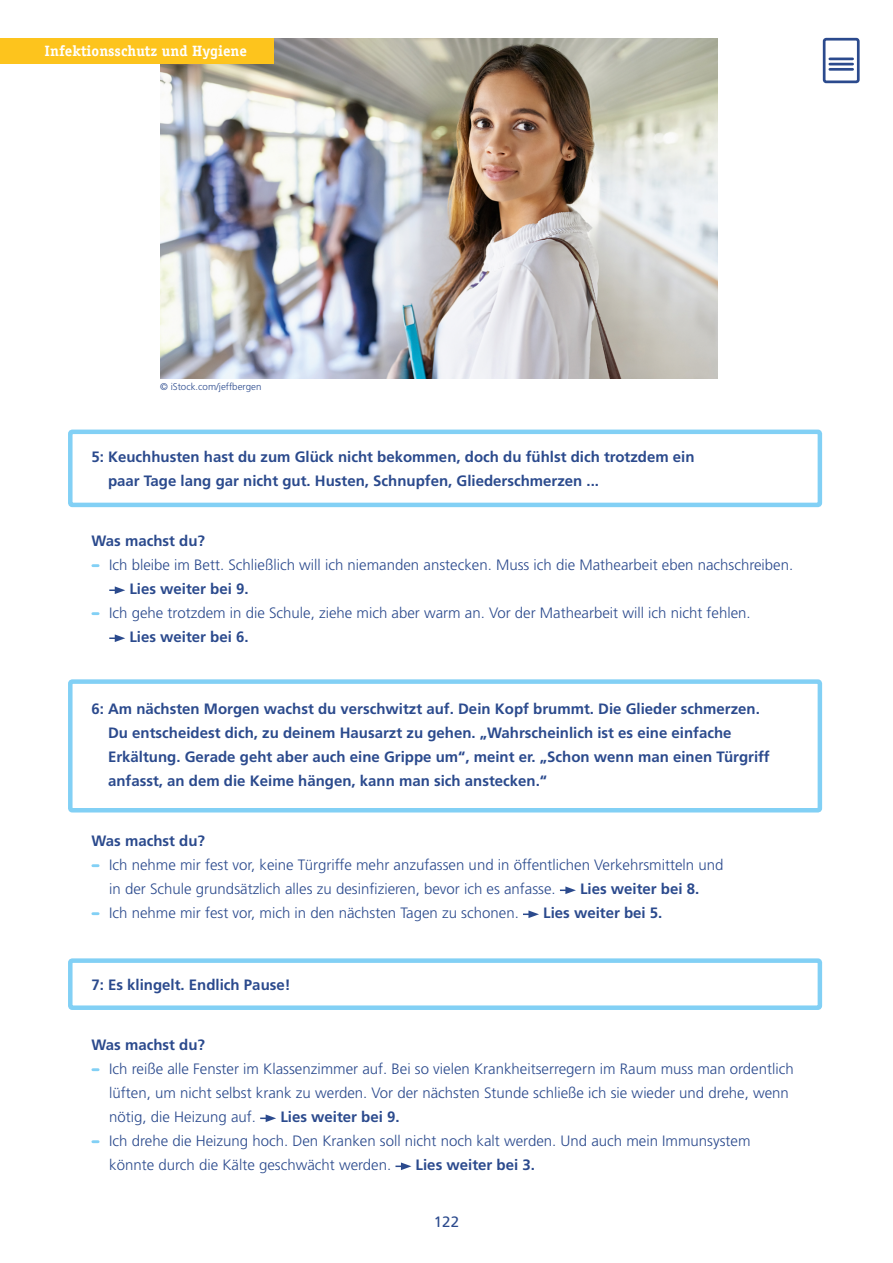
<style>
.page{position:relative;width:893px;height:1263px;background:#fff}
.page>*{position:absolute;margin:0;border:0;box-sizing:border-box;transform-origin:0 0}
.COPYTEXT{font:300 15px/24px "Frutiger LT Std";color:#2b4a8d}
.COPYTEXT-2{font:700 15px/24px "Frutiger LT Std";color:#2b4a8d}
.t1{font:700 15px "Officina Serif";color:#fff}
.t2{font:15px "Frutiger LT Std";color:#2b4a8d}
.Quelle_Mini{font:300 9.75px "Frutiger LT Std";color:#2b4a8d}
.s1{font-weight:700}
</style>
<div class="page">
<hr style="left:830px;top:58px;width:23px;height:2px;background:#2b4a8d">
<hr style="left:830px;top:68px;width:23px;height:3px;background:#2b4a8d">
<hr style="left:830px;top:63px;width:23px;height:2px;background:#2b4a8d">
<div style="left:823px;top:38px;width:37px;height:45px;border:3px solid #2b4a8d;border-radius:2px"></div>
<img style="left:160px;top:38px;width:557px;height:340px">
<div style="left:68px;top:679px;width:754px;height:133px;border:4px solid #82d0f5;border-radius:2px"></div>
<svg style="left:93px;top:564px;width:5px;height:3px"></svg>
<svg style="left:109px;top:586px;width:16px;height:8px"></svg>
<svg style="left:93px;top:612px;width:5px;height:3px"></svg>
<svg style="left:109px;top:634px;width:16px;height:8px"></svg>
<svg style="left:93px;top:864px;width:5px;height:3px"></svg>
<svg style="left:560px;top:886px;width:16px;height:8px"></svg>
<svg style="left:93px;top:912px;width:5px;height:3px"></svg>
<svg style="left:523px;top:910px;width:16px;height:8px"></svg>
<svg style="left:93px;top:1068px;width:5px;height:3px"></svg>
<svg style="left:260px;top:1114px;width:16px;height:8px"></svg>
<svg style="left:93px;top:1140px;width:5px;height:3px"></svg>
<svg style="left:395px;top:1162px;width:16px;height:8px"></svg>
<div style="left:68px;top:430px;width:754px;height:77px;border:4px solid #82d0f5;border-radius:2px"></div>
<div style="left:68px;top:958px;width:754px;height:52px;border:4px solid #82d0f5;border-radius:2px"></div>
<div style="left:0;top:38px;width:273px;height:26px;background:#fdc41d"></div>
<p class="t1" style="left:45px;top:42px;width:204px">Infektionsschutz und Hygiene</p>
<p class="Quelle_Mini" style="left:160px;top:381px;width:103px">© iStock.com/jeffbergen</p>
<p class="COPYTEXT-2" style="left:108px;top:445px;width:588px;text-indent:-17px">5: Keuchhusten hast du zum Glück nicht bekommen, doch du fühlst dich trotzdem ein paar Tage lang gar nicht gut. Husten, Schnupfen, Gliederschmerzen ...</p>
<p class="COPYTEXT-2" style="left:91px;top:529px;width:115px">Was machst du?</p>
<p class="COPYTEXT" style="left:129px;top:553px;width:665px;text-indent:-20px">Ich bleibe im Bett. Schließlich will ich niemanden anstecken. Muss ich die Mathearbeit eben nachschreiben.<br><span class="s1">Lies weiter bei 9.</span></p>
<p class="COPYTEXT" style="left:129px;top:601px;width:623px;text-indent:-20px">Ich gehe trotzdem in die Schule, ziehe mich aber warm an. Vor der Mathearbeit will ich nicht fehlen.<br><span class="s1">Lies weiter bei 6.</span></p>
<p class="COPYTEXT-2" style="left:108px;top:697px;width:663px;text-indent:-17px">6: Am nächsten Morgen wachst du verschwitzt auf. Dein Kopf brummt. Die Glieder schmerzen.<br>Du entscheidest dich, zu deinem Hausarzt zu gehen. „Wahrscheinlich ist es eine einfache Erkältung. Gerade geht aber auch eine Grippe um“, meint er. „Schon wenn man einen Türgriff anfasst, an dem die Keime hängen, kann man sich anstecken.“</p>
<p class="COPYTEXT-2" style="left:91px;top:829px;width:115px">Was machst du?</p>
<p class="COPYTEXT" style="left:109px;top:853px;width:616px">Ich nehme mir fest vor, keine Türgriffe mehr anzufassen und in öffentlichen Verkehrsmitteln und in der Schule grundsätzlich alles zu desinfizieren, bevor ich es anfasse.</p>
<p class="COPYTEXT-2" style="left:580px;top:877px;width:121px">Lies weiter bei 8.</p>
<p class="COPYTEXT" style="left:109px;top:901px;width:411px">Ich nehme mir fest vor, mich in den nächsten Tagen zu schonen.</p>
<p class="COPYTEXT-2" style="left:543px;top:901px;width:121px">Lies weiter bei 5.</p>
<p class="COPYTEXT-2" style="left:91px;top:973px;width:201px">7: Es klingelt. Endlich Pause!</p>
<p class="COPYTEXT-2" style="left:91px;top:1033px;width:115px">Was machst du?</p>
<p class="COPYTEXT" style="left:109px;top:1057px;width:686px">Ich reiße alle Fenster im Klassenzimmer auf. Bei so vielen Krankheitserregern im Raum muss man ordentlich lüften, um nicht selbst krank zu werden. Vor der nächsten Stunde schließe ich sie wieder und drehe, wenn nötig, die Heizung auf.</p>
<p class="COPYTEXT-2" style="left:280px;top:1105px;width:121px">Lies weiter bei 9.</p>
<p class="COPYTEXT" style="left:109px;top:1129px;width:643px">Ich drehe die Heizung hoch. Den Kranken soll nicht noch kalt werden. Und auch mein Immunsystem könnte durch die Kälte geschwächt werden.</p>
<p class="COPYTEXT-2" style="left:416px;top:1153px;width:121px">Lies weiter bei 3.</p>
<p class="t2" style="left:434px;top:1213px;width:27px">122</p>
</div>
